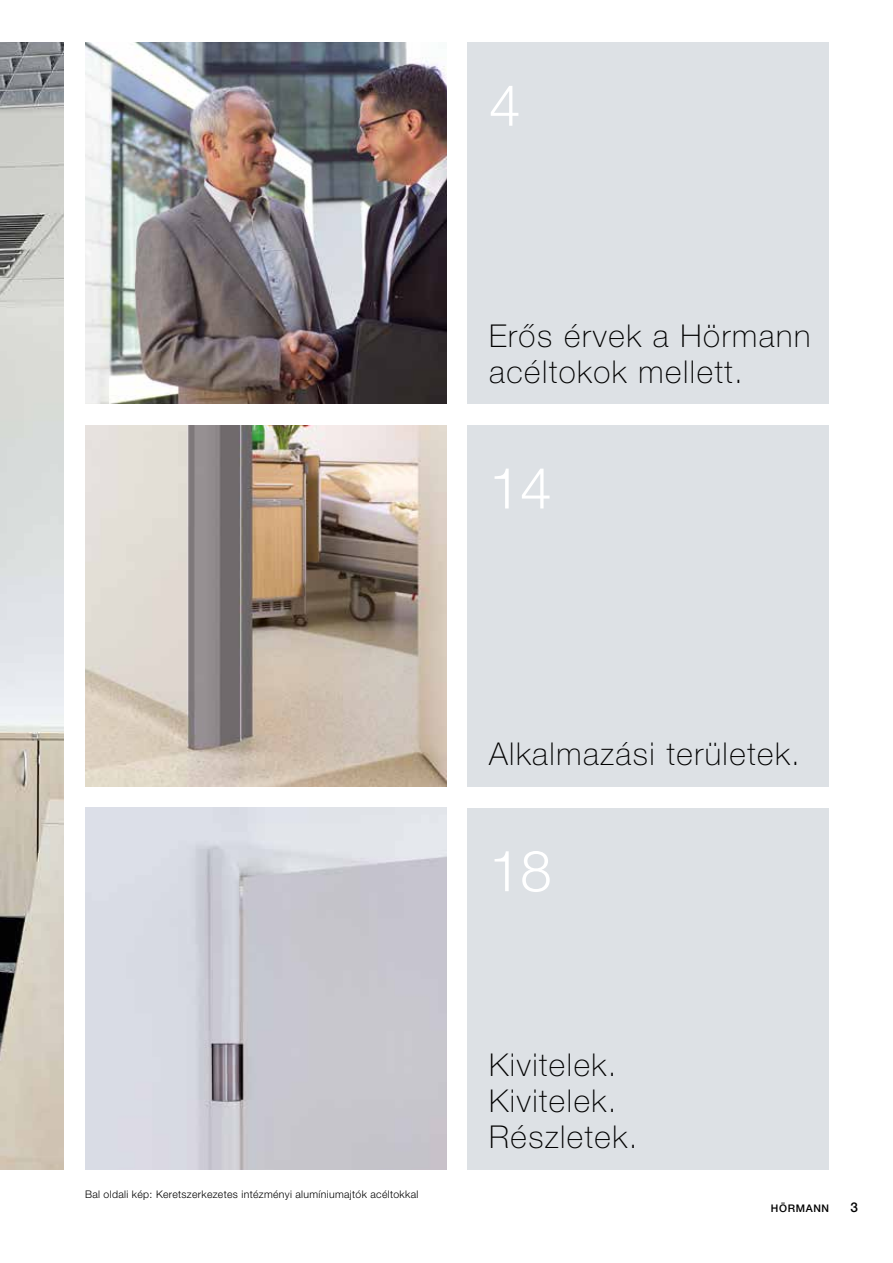
<style>
.page{position:relative;width:893px;height:1263px;background:#fff}
.page>*{position:absolute;margin:0;border:0;box-sizing:border-box;transform-origin:0 0}
.t1{font:300 57px "Hoermann Helvetica Neue";color:#fff}
.t2{font:100 31.5px/36px "Hoermann Helvetica Neue";letter-spacing:.05em;color:#000}
.t3{font:500 13.5px "Hoermann Helvetica Neue";color:#000}
.t4{font:300 10.5px "Hoermann Helvetica Neue";letter-spacing:.03em;color:#000}
.t5{font:500 10.5px "Hoermann Helvetica Neue";letter-spacing:.06em;color:#000}
</style>
<div class="page">
<div style="left:468px;top:43px;width:361px;height:361px;background:#dde1e5"></div>
<div style="left:468px;top:425px;width:361px;height:362px;background:#dde1e5"></div>
<div style="left:468px;top:808px;width:361px;height:361px;background:#dde1e5"></div>
<img style="left:85px;top:808px;width:361px;height:361px">
<img style="left:85px;top:425px;width:361px;height:362px">
<img style="left:85px;top:43px;width:361px;height:361px">
<img style="left:0;top:43px;width:64px;height:1126px">
<h1 class="t1" style="left:489px;top:65px;width:33px">4</h1>
<p class="t2" style="left:489px;top:315px;width:323px">Erős érvek a Hörmann acéltokok mellett.</p>
<h1 class="t1" style="left:489px;top:448px;width:64px">14</h1>
<p class="t4" style="left:85px;top:1187px;width:335px">Bal oldali kép: Keretszerkezetes intézményi alumíniumajtók acéltokkal</p>
<p class="t2" style="left:489px;top:734px;width:312px">Alkalmazási területek.</p>
<h1 class="t1" style="left:489px;top:831px;width:64px">18</h1>
<p class="t2" style="left:489px;top:1045px;width:150px">Kivitelek.<br>Kivitelek.<br>Részletek.</p>
<p class="t5" style="left:771px;top:1201px;width:60px">HÖRMANN</p>
<p class="t3" style="left:850px;top:1198px;width:9px">3</p>
</div>
